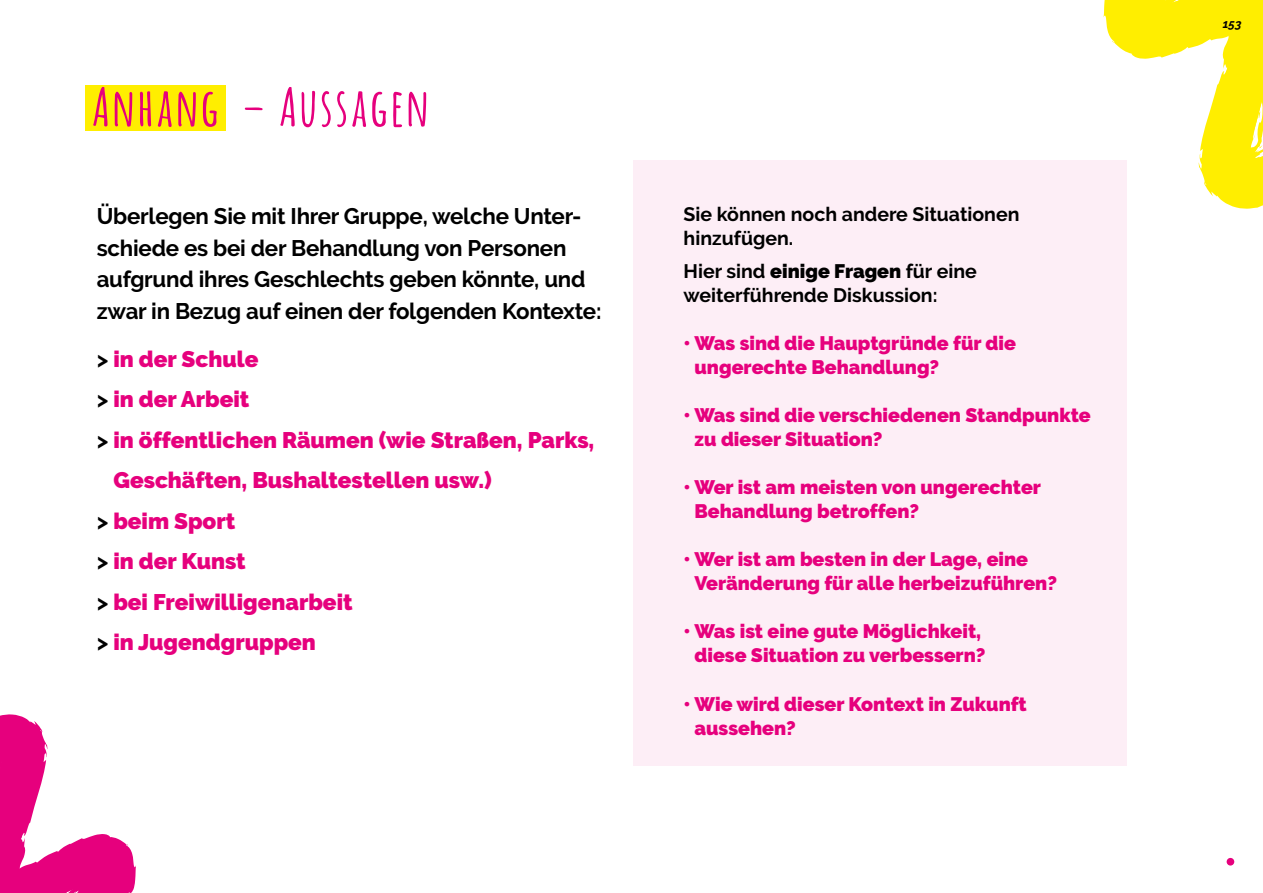
<style>
.page{position:relative;width:1263px;height:893px;background:#fff}
.page>*{position:absolute;margin:0;border:0;box-sizing:border-box;transform-origin:0 0}
.t1{font:700 52.5px "Amatic";letter-spacing:.075em;color:#e6007d}
.t2{font:700 22.5px/31.5px "Raleway";letter-spacing:-.01em;color:#000}
.t3{font:900 22.5px "Raleway";color:#e6007d}
.t4{font:900 19.5px/24px "Raleway";color:#e6007d}
.t5{font:700 19.5px/24px "Raleway";color:#000}
.t6{font:italic 700 12px "Raleway";color:#000}
.s1{font-weight:700;color:#000}
.s2{font-weight:900}
</style>
<div class="page">
<div style="left:633px;top:160px;width:494px;height:605px;background:#fdeef6"></div>
<svg style="left:0;top:714px;width:136px;height:179px"></svg>
<svg style="left:1103px;top:0;width:160px;height:209px"></svg>
<svg style="left:1209px;top:22px;width:3px;height:4px"></svg>
<svg style="left:1258px;top:145px;width:5px;height:10px"></svg>
<svg style="left:1252px;top:108px;width:8px;height:14px"></svg>
<svg style="left:1128px;top:37px;width:5px;height:3px"></svg>
<svg style="left:1166px;top:33px;width:8px;height:2px"></svg>
<div style="left:1226px;top:858px;width:8px;height:7px;background:#e6007d;border-radius:50%"></div>
<div style="left:85px;top:86px;width:140px;height:45px;background:#fe0"></div>
<h1 class="t1" style="left:92px;top:78px;width:337px">Anhang – Aussagen</h1>
<p class="t2" style="left:97px;top:201px;width:506px">Überlegen Sie mit Ihrer Gruppe, welche Unter&shy;schiede es bei der Behandlung von Personen aufgrund ihres Geschlechts geben könnte, und zwar in Bezug auf einen der folgenden Kontexte:</p>
<p class="t3" style="left:97px;top:349px;width:163px"><span class="s1">&gt;</span> in der Schule</p>
<p class="t3" style="left:97px;top:390px;width:154px"><span class="s1">&gt;</span> in der Arbeit</p>
<p class="t3" style="left:97px;top:430px;width:499px"><span class="s1">&gt;</span> in öffentlichen Räumen (wie Straßen, Parks,</p>
<p class="t3" style="left:113px;top:471px;width:380px">Geschäften, Bushaltestellen usw.)</p>
<p class="t3" style="left:97px;top:511px;width:140px"><span class="s1">&gt;</span> beim Sport</p>
<p class="t3" style="left:97px;top:552px;width:150px"><span class="s1">&gt;</span> in der Kunst</p>
<p class="t3" style="left:97px;top:592px;width:257px"><span class="s1">&gt;</span> bei Freiwilligenarbeit</p>
<p class="t3" style="left:97px;top:633px;width:221px"><span class="s1">&gt;</span> in Jugendgruppen</p>
<p class="t5" style="left:684px;top:204px;width:337px">Sie können noch andere Situationen hinzufügen.</p>
<p class="t5" style="left:684px;top:261px;width:295px">Hier sind <span class="s2">einige Fragen</span> für eine weiterführende Diskussion:</p>
<p class="t4" style="left:694px;top:333px;width:323px;text-indent:-11px">• Was sind die Hauptgründe für die ungerechte Behandlung?</p>
<p class="t4" style="left:694px;top:405px;width:398px;text-indent:-11px">• Was sind die verschiedenen Standpunkte zu dieser Situation?</p>
<p class="t4" style="left:694px;top:477px;width:348px;text-indent:-11px">• Wer ist am meisten von ungerechter<br>Behandlung betroffen?</p>
<p class="t4" style="left:694px;top:549px;width:364px;text-indent:-11px">• Wer ist am besten in der Lage, eine<br>Veränderung für alle herbeizuführen?</p>
<p class="t4" style="left:684px;top:621px;width:303px;text-align:center">• Was ist eine gute Möglichkeit, diese Situation zu verbessern?</p>
<p class="t4" style="left:694px;top:692px;width:334px;text-indent:-11px">• Wie wird dieser Kontext in Zukunft aussehen?</p>
<p class="t6" style="left:1223px;top:17px;width:20px">153</p>
</div>
